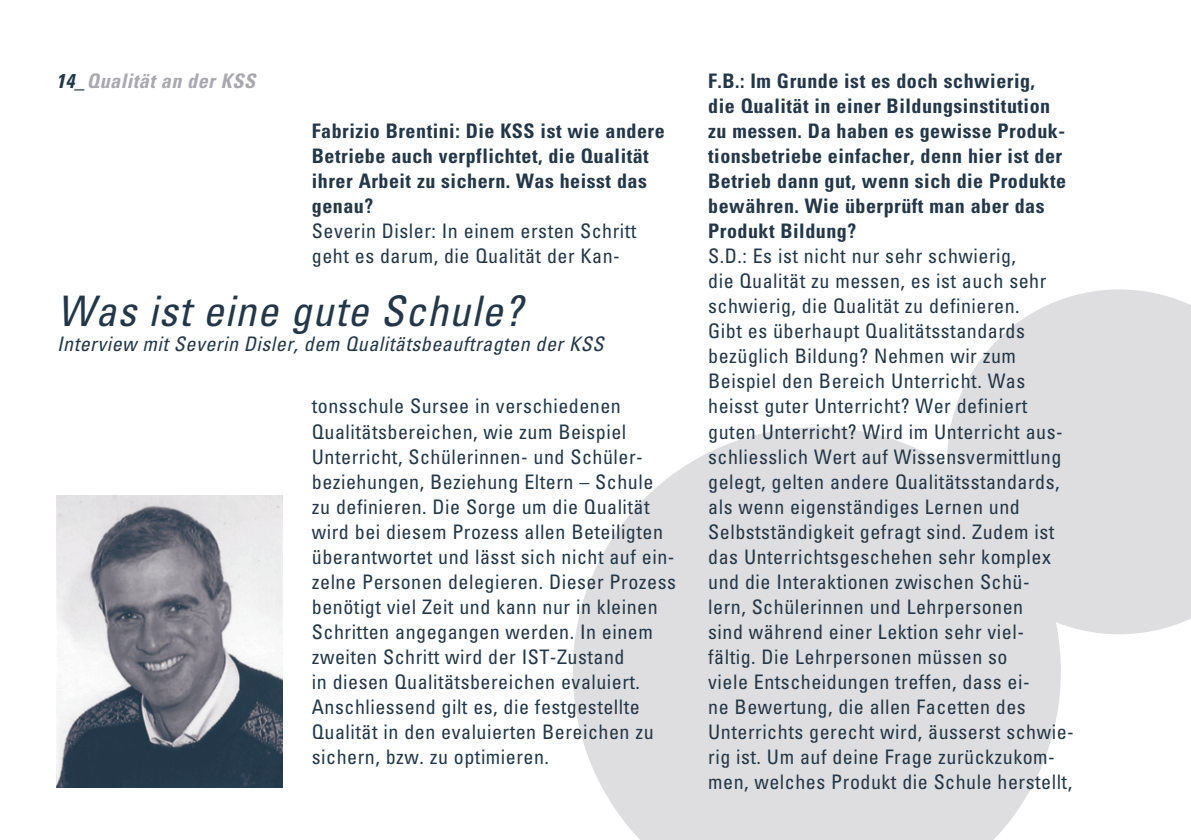
<style>
.page{position:relative;width:1191px;height:840px;background:#fff}
.page>*{position:absolute;margin:0;border:0;box-sizing:border-box;transform-origin:0 0}
.Titel{font:italic condensed 42px "Univers";letter-spacing:.025em;color:#233748}
.Lauftext{font:condensed 20px/25px "Univers";letter-spacing:.025em;color:#233748}
.Untertitel_o_E{font:700 condensed 20px/25px "Univers";letter-spacing:.025em;color:#233748}
.Lead___Auszeichnung_Lauftext{font:italic condensed 20px "Univers";letter-spacing:.025em;color:#233748}
.Normal_kursiv_links{font:italic 700 condensed 20px "Univers";letter-spacing:.025em;color:#aaa8af}
.s1{color:#233748}
</style>
<div class="page">
<svg style="left:950px;top:289px;width:241px;height:345px;background:#e1e0e2"></svg>
<svg style="left:573px;top:427px;width:487px;height:412px;background:#e1e0e2"></svg>
<img style="left:56px;top:495px;width:226px;height:292px">
<p class="Normal_kursiv_links" style="left:56px;top:69px;width:201px"><span class="s1">14_</span>Qualität an der KSS</p>
<p class="Untertitel_o_E" style="left:312px;top:118px;width:354px">Fabrizio Brentini: Die KSS ist wie andere<br>Betriebe auch verpflichtet, die Qualität ihrer Arbeit zu sichern. Was heisst das genau?</p>
<p class="Lauftext" style="left:312px;top:218px;width:326px">Severin Disler: In einem ersten Schritt geht es darum, die Qualität der Kan-</p>
<p class="Titel" style="left:57px;top:284px;width:467px">Was ist eine gute Schule?</p>
<p class="Lead___Auszeichnung_Lauftext" style="left:57px;top:330px;width:548px">Interview mit Severin Disler, dem Qualitätsbeauftragten der KSS</p>
<p class="Lauftext" style="left:312px;top:393px;width:365px">tonsschule Sursee in verschiedenen Qualitätsbereichen, wie zum Beispiel Unterricht, Schülerinnen- und Schüler&shy;beziehungen, Beziehung Eltern – Schule zu definieren. Die Sorge um die Qualität wird bei diesem Prozess allen Beteiligten überantwortet und lässt sich nicht auf ein&shy;zelne Personen delegieren. Dieser Prozess benötigt viel Zeit und kann nur in kleinen Schritten angegangen werden. In einem zweiten Schritt wird der IST-Zustand<br>in diesen Qualitätsbereichen evaluiert.<br>Anschliessend gilt es, die festgestellte Qualität in den evaluierten Bereichen zu sichern, bzw. zu optimieren.</p>
<p class="Untertitel_o_E" style="left:708px;top:68px;width:359px">F.B.: Im Grunde ist es doch schwierig, die Qualität in einer Bildungsinstitution zu messen. Da haben es gewisse Produk&shy;tionsbetriebe einfacher, denn hier ist der Betrieb dann gut, wenn sich die Produkte bewähren. Wie überprüft man aber das Produkt Bildung?</p>
<p class="Lauftext" style="left:708px;top:243px;width:367px">S.D.: Es ist nicht nur sehr schwierig,<br>die Qualität zu messen, es ist auch sehr schwierig, die Qualität zu definieren.<br>Gibt es überhaupt Qualitätsstandards bezüglich Bildung? Nehmen wir zum Beispiel den Bereich Unterricht. Was heisst guter Unterricht? Wer definiert guten Unterricht? Wird im Unterricht aus&shy;schliesslich Wert auf Wissensvermittlung gelegt, gelten andere Qualitätsstandards, als wenn eigenständiges Lernen und Selbstständigkeit gefragt sind. Zudem ist das Unterrichtsgeschehen sehr komplex und die Interaktionen zwischen Schü-<br>lern, Schülerinnen und Lehrpersonen<br>sind während einer Lektion sehr viel&shy;fältig. Die Lehrpersonen müssen so<br>viele Entscheidungen treffen, dass ei-<br>ne Bewertung, die allen Facetten des Unterrichts gerecht wird, äusserst schwie&shy;rig ist. Um auf deine Frage zurückzukom&shy;men, welches Produkt die Schule herstellt,</p>
</div>
